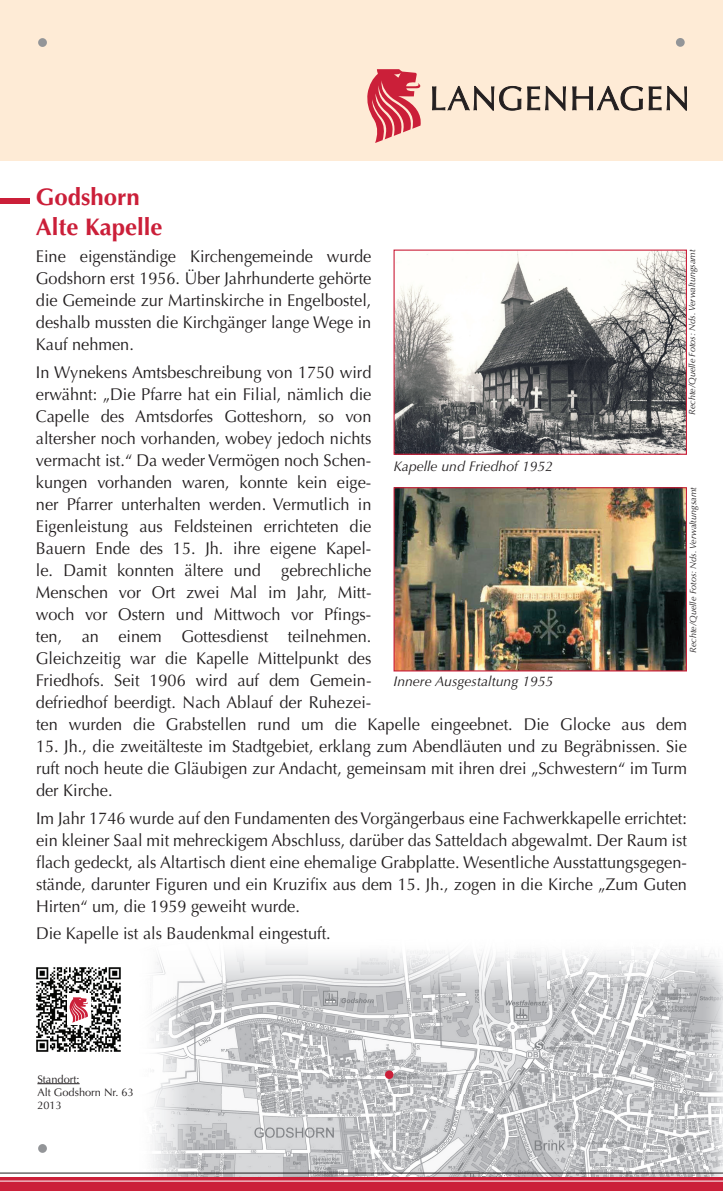
<style>
.page{position:relative;width:723px;height:1191px;background:#fff}
.page>*{position:absolute;margin:0;border:0;box-sizing:border-box;transform-origin:0 0}
.t1{font:700 24px/29.8px "Optima LT Std";color:#cb1f39}
.t2{font:17px/22px "Optima LT Std";color:#231f20;text-align:justify;scale:.96 1}
.t3{font:italic 14px "Optima LT Std";color:#231f20}
.t4{font:11px/13.2px "Optima LT Std";color:#231f20}
.t5{font:italic 9px "Optima LT Std";color:#231f20}
</style>
<div class="page">
<img style="left:395px;top:489px;width:290px;height:180px">
<div style="left:393px;top:487px;width:294px;height:184px;border:1px solid #cb1f39"></div>
<img style="left:395px;top:251px;width:290px;height:202px">
<div style="left:393px;top:249px;width:294px;height:206px;border:1px solid #cb1f39"></div>
<div style="left:0;top:198px;width:29px;height:6px;background:#cb1f39"></div>
<img style="left:133px;top:950px;width:590px;height:226px">
<div style="left:385px;top:1070px;width:8px;height:9px;background:#cb1f39;border-radius:50%"></div>
<div style="left:0;top:1176px;width:723px;height:15px;background:#cb1f39"></div>
<hr style="left:0;top:1180px;width:723px;height:1px;background:#fff">
<hr style="left:0;top:1172px;width:723px;height:1px;background:#231f20">
<hr style="left:37px;top:1083px;width:43px;height:1px;background:#231f20">
<div style="left:0;top:0;width:723px;height:161px;background:#feebd6"></div>
<svg style="left:432px;top:86px;width:89px;height:24px"></svg>
<svg style="left:527px;top:86px;width:38px;height:24px"></svg>
<svg style="left:573px;top:86px;width:69px;height:24px"></svg>
<svg style="left:649px;top:87px;width:12px;height:23px"></svg>
<svg style="left:667px;top:86px;width:20px;height:24px"></svg>
<svg style="left:367px;top:69px;width:54px;height:74px"></svg>
<div style="left:38px;top:38px;width:9px;height:9px;background:#939598;border-radius:50%"></div>
<div style="left:676px;top:38px;width:9px;height:9px;background:#939598;border-radius:50%"></div>
<div style="left:38px;top:1144px;width:9px;height:8px;background:#939598;border-radius:50%"></div>
<div style="left:676px;top:1144px;width:9px;height:8px;background:#939598;border-radius:50%"></div>
<img style="left:36px;top:967px;width:85px;height:85px">
<div style="left:67px;top:993px;width:23px;height:32px;background:#fff"></div>
<svg style="left:70px;top:997px;width:18px;height:25px"></svg>
<h1 class="t1" style="left:36px;top:182px;width:128px">Godshorn<br>Alte Kapelle</h1>
<p class="t2" style="left:36px;top:246px;width:351px">Eine eigenständige Kirchengemeinde wurde Godshorn erst 1956. Über Jahrhunderte gehörte die Gemeinde zur Martinskirche in Engelbostel, deshalb mussten die Kirchgänger lange Wege in Kauf nehmen.</p>
<p class="t2" style="left:36px;top:361px;width:680px;text-align:left">In Wynekens Amtsbeschreibung von 1750 wird<br>erwähnt: „Die Pfarre hat ein Filial, nämlich die<br>Capelle des Amtsdorfes Gotteshorn, so von<br>altersher noch vorhanden, wobey jedoch nichts<br>vermacht ist.“ Da weder Vermögen noch Schen-<br>kungen vorhanden waren, konnte kein eige-<br>ner Pfarrer unterhalten werden. Vermutlich in<br>Eigenleistung aus Feldsteinen errichteten die<br>Bauern Ende des 15. Jh. ihre eigene Kapel-<br>le. Damit konnten ältere und gebrechliche<br>Menschen vor Ort zwei Mal im Jahr, Mitt-<br>woch vor Ostern und Mittwoch vor Pfings-<br>ten, an einem Gottesdienst teilnehmen.<br>Gleichzeitig war die Kapelle Mittelpunkt des<br>Friedhofs. Seit 1906 wird auf dem Gemein-<br>defriedhof beerdigt. Nach Ablauf der Ruhezei-<br>ten wurden die Grabstellen rund um die Kapelle eingeebnet. Die Glocke aus dem</p>
<p class="t2" style="left:36px;top:735px;width:679px">15. Jh., die zweitälteste im Stadtgebiet, erklang zum Abendläuten und zu Begräbnissen. Sie ruft noch heute die Gläubigen zur Andacht, gemeinsam mit ihren drei „Schwestern“ im Turm der Kirche.</p>
<p class="t2" style="left:36px;top:807px;width:680px">Im Jahr 1746 wurde auf den Fundamenten des Vorgängerbaus eine Fachwerkkapelle errichtet: ein kleiner Saal mit mehreckigem Abschluss, darüber das Satteldach abgewalmt. Der Raum ist flach gedeckt, als Altartisch dient eine ehemalige Grabplatte. Wesentliche Ausstattungsgegen&shy;stände, darunter Figuren und ein Kruzifix aus dem 15. Jh., zogen in die Kirche „Zum Guten Hirten“ um, die 1959 geweiht wurde.</p>
<p class="t2" style="left:36px;top:923px;width:309px">Die Kapelle ist als Baudenkmal eingestuft.</p>
<p class="t5" style="left:687px;top:415px;width:167px;rotate:-90deg">Rechte/Quelle Fotos: Nds. Verwaltungsamt</p>
<p class="t3" style="left:393px;top:457px;width:161px">Kapelle und Friedhof 1952</p>
<p class="t5" style="left:688px;top:653px;width:167px;rotate:-90deg">Rechte/Quelle Fotos: Nds. Verwaltungsamt</p>
<p class="t3" style="left:393px;top:673px;width:161px">Innere Ausgestaltung 1955</p>
<p class="t4" style="left:37px;top:1072px;width:98px">Standort:<br>Alt Godshorn Nr. 63<br>2013</p>
</div>
